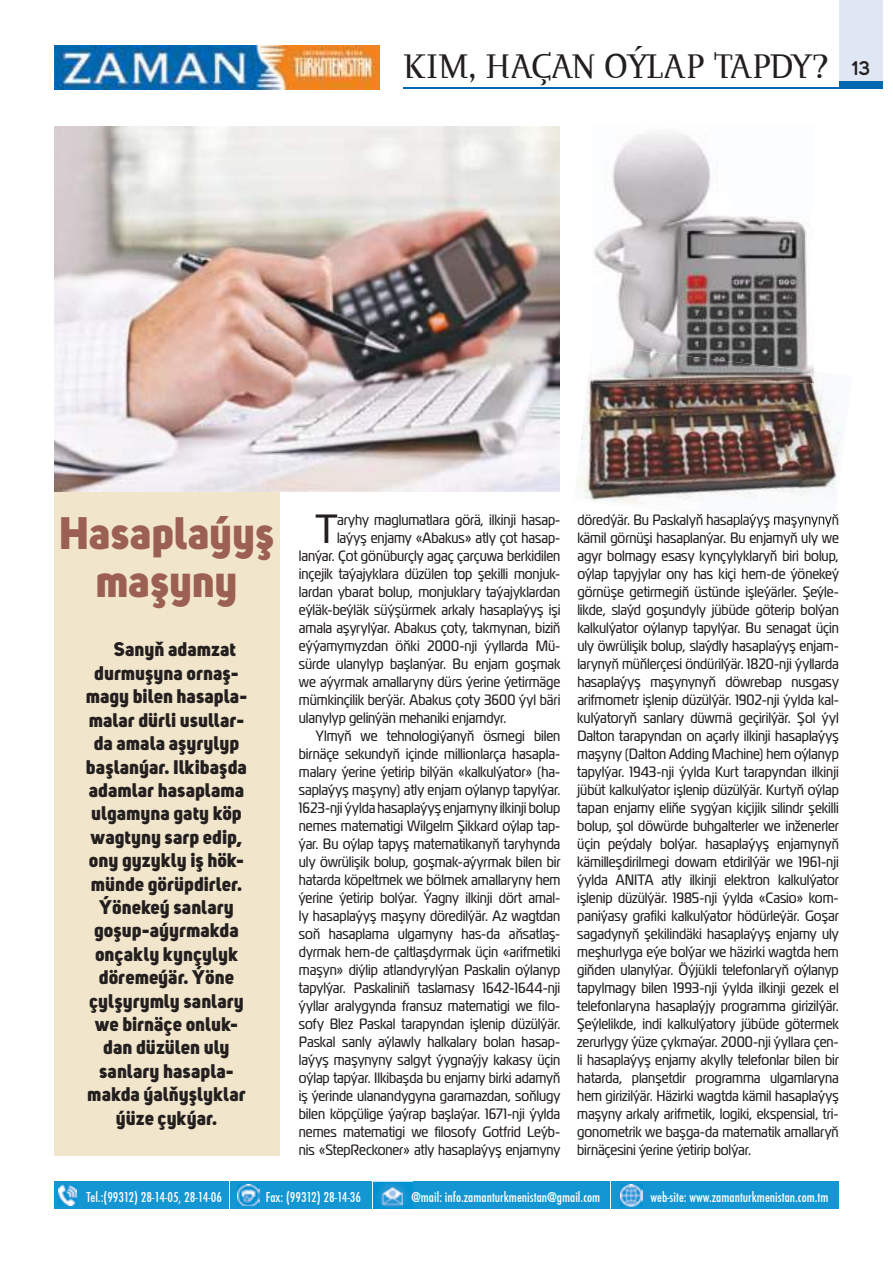
<style>
.page{position:relative;width:893px;height:1263px;background:#fff}
.page>*{position:absolute;margin:0;border:0;box-sizing:border-box;transform-origin:0 0}
.t1{font:800 45px/48px "Uni Sans";letter-spacing:-.005em;color:#9c6052;text-align:center}
.t2{font:40.65px "Magistral Cond";color:#241f1f}
.t3{font:36px "Ogirema Slab";color:#241f1f}
.t4{font:800 19.5px "Uni Sans";color:#241f1f}
.t5{font:15px/18px "Magistral Cond";letter-spacing:-.005em;color:#241f1f;text-align:justify}
.t6{font:500 condensed 14.85px "ART Futura TEE";color:#fff}
.s1{font-family:"Uni Sans";font-weight:600;font-size:19.5px}
</style>
<div class="page">
<div style="left:54px;top:1182px;width:785px;height:27px;background:#1496d3"></div>
<svg style="left:610px;top:1182px;width:1px;height:27px"></svg>
<img style="left:238px;top:1185px;width:21px;height:21px">
<img style="left:373px;top:1181px;width:40px;height:1px">
<img style="left:373px;top:1182px;width:40px;height:27px">
<svg style="left:372px;top:1182px;width:1px;height:27px"></svg>
<svg style="left:412px;top:1191px;width:1px;height:14px"></svg>
<img style="left:381px;top:1186px;width:22px;height:19px">
<img style="left:621px;top:1185px;width:21px;height:21px">
<img style="left:59px;top:1185px;width:18px;height:20px">
<img style="left:54px;top:45px;width:326px;height:44px">
<div style="left:839px;top:0;width:44px;height:89px;background:#dfe6f4"></div>
<hr style="left:404px;top:87px;width:435px;height:2px;background:#0067b0">
<div style="left:839px;top:81px;width:44px;height:8px;background:#0067b0"></div>
<div style="left:54px;top:492px;width:225px;height:663px;background:#f1e6cc"></div>
<img style="left:54px;top:127px;width:506px;height:365px">
<img style="left:594px;top:132px;width:214px;height:213px">
<img style="left:576px;top:372px;width:265px;height:156px">
<img style="left:687px;top:514px;width:32px;height:4px">
<img style="left:720px;top:517px;width:20px;height:3px">
<svg style="left:741px;top:514px;width:8px;height:7px"></svg>
<img style="left:749px;top:514px;width:41px;height:12px">
<svg style="left:791px;top:517px;width:27px;height:10px"></svg>
<img style="left:819px;top:514px;width:16px;height:13px">
<img style="left:592px;top:345px;width:222px;height:38px">
<h3 class="t3" style="left:404px;top:44px;width:468px">KIM, HAÇAN OÝLAP TAPDY? <span class="s1">13</span></h3>
<h1 class="t1" style="left:59px;top:508px;width:217px">Hasaplaýyş maşyny</h1>
<h3 class="t4" style="left:114px;top:637px;width:124px">Sanyň adamzat</h3>
<h3 class="t4" style="left:94px;top:660px;width:146px">durmuşyna ornaş-</h3>
<h3 class="t4" style="left:86px;top:684px;width:163px">magy bilen hasapla-</h3>
<h3 class="t4" style="left:89px;top:707px;width:157px">malar dür li usul lar-</h3>
<h3 class="t4" style="left:94px;top:731px;width:147px">da ama la aşy rylyp</h3>
<h3 class="t4" style="left:86px;top:754px;width:163px">başlanýar. Ilkibaş da</h3>
<h3 class="t4" style="left:89px;top:777px;width:157px">adamlar hasapla ma</h3>
<h3 class="t4" style="left:91px;top:801px;width:152px">ul ga my na ga ty köp</h3>
<h3 class="t4" style="left:91px;top:824px;width:153px">wagty ny sarp edip,</h3>
<h3 class="t4" style="left:89px;top:848px;width:157px">ony gyzykly iş hök-</h3>
<h3 class="t4" style="left:91px;top:871px;width:153px">münde görüpdirler.</h3>
<h3 class="t4" style="left:99px;top:894px;width:136px">Ýönekeý sanla ry</h3>
<h3 class="t4" style="left:94px;top:918px;width:146px">goşup-aýyrmak da</h3>
<h3 class="t4" style="left:95px;top:941px;width:144px">onçakly kynçylyk</h3>
<h3 class="t4" style="left:99px;top:965px;width:137px">döremeýär. Ýöne</h3>
<h3 class="t4" style="left:89px;top:988px;width:156px">çylşyrymly sanla ry</h3>
<h3 class="t4" style="left:95px;top:1011px;width:145px">we birnäçe onluk-</h3>
<h3 class="t4" style="left:103px;top:1035px;width:128px">dan dü zülen uly</h3>
<h3 class="t4" style="left:99px;top:1058px;width:136px">sanla ry ha sapla-</h3>
<h3 class="t4" style="left:87px;top:1082px;width:160px">mak da ýal ňyşlyklar</h3>
<h3 class="t4" style="left:116px;top:1105px;width:103px">ýüze çykýar.</h3>
<h2 class="t2" style="left:316px;top:504px;width:23px">T</h2>
<p class="t5" style="left:337px;top:510px;width:225px">a ryhy maglumatlara görä, ilkinji hasap-</p>
<p class="t5" style="left:337px;top:528px;width:225px">laýyş enjamy «Abakus» atly çot hasap-</p>
<p class="t5" style="left:299px;top:546px;width:263px">lanýar. Çot gönüburçly agaç çarçuwa berkidilen</p>
<p class="t5" style="left:299px;top:564px;width:263px">inçejik taýajyklara dü zü len top şekilli monjuk-</p>
<p class="t5" style="left:299px;top:582px;width:263px">lardan ybarat bolup, monjuklary taýajyklardan</p>
<p class="t5" style="left:299px;top:600px;width:263px">eýläk-beýläk süýşürmek arkaly hasaplaýyş işi</p>
<p class="t5" style="left:299px;top:618px;width:263px">amala aşyrylýar. Abakus çoty, takmynan, bi ziň</p>
<p class="t5" style="left:299px;top:636px;width:263px">eýýamymyzdan öňki 2000-nji ýyllarda Mü-</p>
<p class="t5" style="left:299px;top:654px;width:263px">sürde ulanylyp başlanýar. Bu enjam goşmak</p>
<p class="t5" style="left:299px;top:672px;width:263px">we aýyrmak amallaryny dürs ýerine ýetirmäge</p>
<p class="t5" style="left:299px;top:690px;width:263px">mümkinçilik berýär. Abakus çoty 3600 ýyl bä ri</p>
<p class="t5" style="left:299px;top:708px;width:209px">ulanylyp gelinýän mehaniki enjamdyr.</p>
<p class="t5" style="left:316px;top:726px;width:246px">Ylmyň we tehnologiýanyň ösmegi bilen</p>
<p class="t5" style="left:299px;top:744px;width:263px">birnäçe sekundyň içinde millionlarça hasapla-</p>
<p class="t5" style="left:299px;top:762px;width:263px">malary ýerine ýetirip bilýän «kalkulýator» (ha-</p>
<p class="t5" style="left:299px;top:780px;width:263px">saplaýyş maşyny) atly enjam oýlanyp tapylýar.</p>
<p class="t5" style="left:299px;top:798px;width:263px">1623-nji ýylda hasaplaýyş enjamyny ilkinji bolup</p>
<p class="t5" style="left:299px;top:816px;width:263px">nemes matematigi Wilgelm Şikkard oýlap tap-</p>
<p class="t5" style="left:299px;top:834px;width:263px">ýar. Bu oýlap tapyş matematikanyň taryhynda</p>
<p class="t5" style="left:299px;top:852px;width:263px">uly öwrülişik bolup, goşmak-aýyrmak bilen bir</p>
<p class="t5" style="left:299px;top:870px;width:263px">hatarda köpeltmek we bölmek amallaryny hem</p>
<p class="t5" style="left:299px;top:888px;width:263px">ýerine ýetirip bolýar. Ýagny ilkinji dört amal-</p>
<p class="t5" style="left:299px;top:906px;width:263px">ly hasaplaýyş maşyny döredilýär. Az wagtdan</p>
<p class="t5" style="left:299px;top:924px;width:263px">soň hasaplama ulgamyny has-da aňsatlaş-</p>
<p class="t5" style="left:299px;top:942px;width:263px">dyrmak hem-de çaltlaşdyrmak üçin «arifmeti ki</p>
<p class="t5" style="left:299px;top:960px;width:263px">maşyn» diýlip atlandyrylýan Paskalin oýla nyp</p>
<p class="t5" style="left:299px;top:978px;width:263px">tapylýar. Paskaliniň taslamasy 1642-1644-nji</p>
<p class="t5" style="left:299px;top:996px;width:263px">ýyllar aralygynda fransuz matematigi we filo-</p>
<p class="t5" style="left:299px;top:1014px;width:263px">sofy Blez Paskal tarapyndan işlenip düzülýär.</p>
<p class="t5" style="left:299px;top:1032px;width:263px">Paskal sanly aýlawly halkalary bolan hasap-</p>
<p class="t5" style="left:299px;top:1050px;width:263px">laýyş maşynyny salgyt ýygnaýjy kakasy üçin</p>
<p class="t5" style="left:299px;top:1068px;width:263px">oýlap tapýar. Ilkibaşda bu enjamy birki adamyň</p>
<p class="t5" style="left:299px;top:1086px;width:263px">iş ýerinde ulanandygyna garamazdan, soňlugy</p>
<p class="t5" style="left:299px;top:1104px;width:263px">bilen köpçülige ýaýrap başlaýar. 1671-nji ýylda</p>
<p class="t5" style="left:299px;top:1122px;width:263px">nemes matematigi we filosofy Gotfrid Leýb-</p>
<p class="t5" style="left:299px;top:1140px;width:263px">nis «StepReckoner» atly hasaplaýyş enjamyny</p>
<p class="t5" style="left:577px;top:510px;width:263px">döredýär. Bu Paskalyň hasaplaýyş maşynynyň kämil görnüşi hasaplanýar. Bu enjamyň uly we agyr bolmagy esasy kynçylyklaryň biri bolup, oýlap tapyjylar ony has kiçi hem-de ýönekeý görnüşe getirmegiň üstünde işleýärler. Şeýle&shy;likde, slaýd goşundyly jübüde göterip bolýan kalkulýator oýlanyp tapylýar. Bu senagat üçin uly öwrülişik bolup, slaýdly hasaplaýyş enjam&shy;larynyň müňlerçesi öndürilýär. 1820-nji ýyllarda hasaplaýyş maşynynyň döwrebap nusga sy arifmometr işlenip düzülýär. 1902-nji ýylda kal&shy;kulýatoryň sanlary düwmä geçirilýär. Şol ýyl Dalton tarapyndan on açarly ilkinji hasapla ýyş maşyny (Dalton Adding Machine) hem oýla nyp tapylýar. 1943-nji ýylda Kurt tarapyndan ilkinji jübüt kalkulýator işlenip düzülýär. Kurtyň oýlap tapan enjamy eliňe sygýan kiçijik silindr şekilli bolup, şol döwürde buhgalterler we inženerler üçin peýdaly bolýar. hasaplaýyş enjamynyň kämilleşdirilmegi dowam etdirilýär we 1961-nji ýylda ANITA atly ilkinji elektron kalkulýator işlenip düzülýär. 1985-nji ýylda «Casio» kom&shy;paniýasy gra fi ki kalkulýator hödürleýär. Goşar sagadynyň şekilindäki hasaplaýyş enjamy uly meşhurlyga eýe bolýar we häzirki wagtda hem giňden ulanylýar. Öýjükli telefonlaryň oýla nyp tapylmagy bilen 1993-nji ýylda ilkinji gezek el telefonla ryn a hasaplaýjy programma girizilýär.<br>Şeýlelikde, indi kalkulýatory jübüde götermek zerurlygy ýüze çykmaýar. 2000-nji ýyllara çen&shy;li hasaplaýyş enjamy akylly telefonlar bilen bir hatarda, planşetdir programma ulgamlaryna hem girizilýär. Häzirki wagtda kämil hasapla ýyş maşyny arkaly arifmetik, logiki, ekspensial, tri&shy;gonometrik we başga-da matematik amalla ryň birnäçesini ýerine ýetirip bolýar.</p>
<p class="t6" style="left:87px;top:1189px;width:137px">Tel.:(99312) 28-14-05, 28-14-06</p>
<p class="t6" style="left:266px;top:1188px;width:97px">Fax: (99312) 28-14-36</p>
<p class="t6" style="left:411px;top:1189px;width:191px">@mail: info.zamanturkmenistan@gmail.com</p>
<p class="t6" style="left:651px;top:1188px;width:179px">web-site: www.zamanturkmenistan.com.tm</p>
</div>
